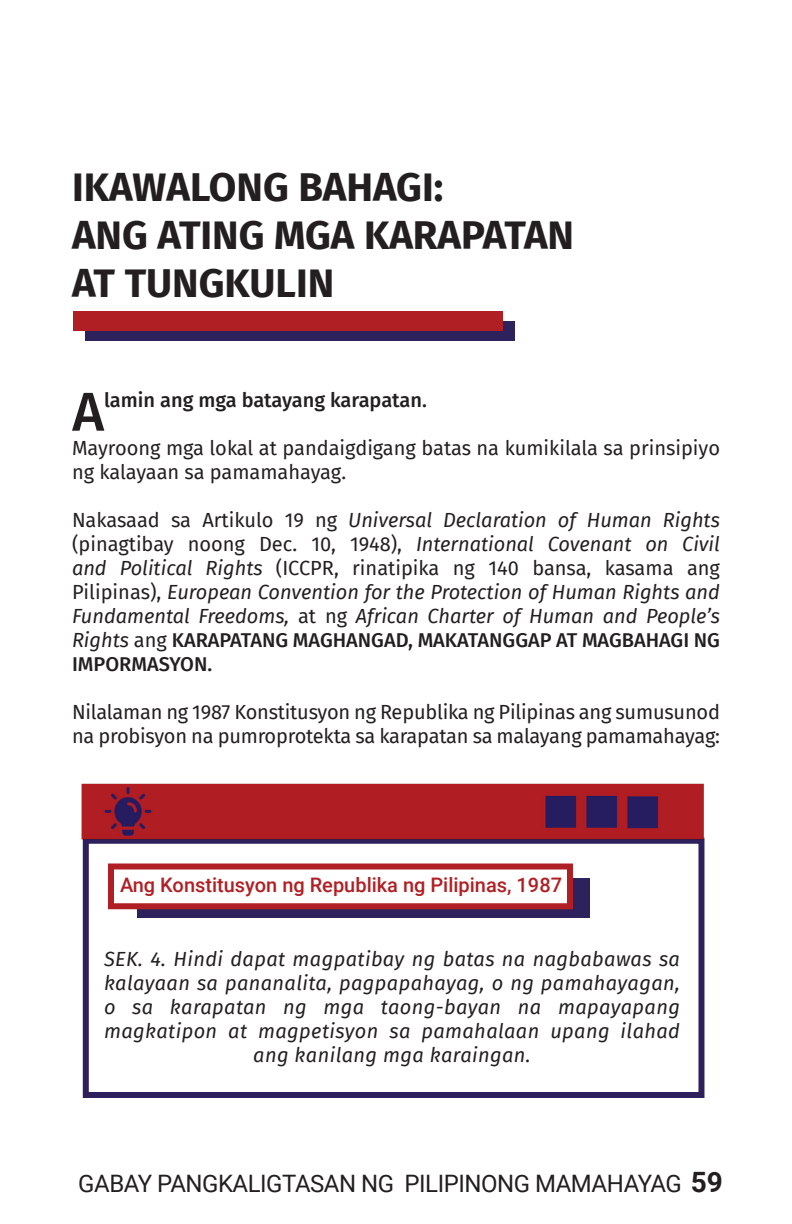
<style>
.page{position:relative;width:792px;height:1224px;background:#fff}
.page>*{position:absolute;margin:0;border:0;box-sizing:border-box;transform-origin:0 0}
.t1{font:500 54.8px "Fira Sans";color:#231f20}
.t2{font:700 40px "Fira Sans";color:#231f20}
.t3{font:24px "Roboto";letter-spacing:-.02em;color:#231f20}
.t4{font:italic 20px/24px "Fira Sans";letter-spacing:.02em;color:#231f20;text-align:justify}
.t5{font:20px/24px "Fira Sans";letter-spacing:-.01em;color:#231f20}
.t6{font:500 20px "Roboto";color:#b01f23}
.t7{font:500 20px "Fira Sans";color:#231f20}
.s1{font-style:normal}
.s2{font-weight:500;font-style:normal}
.s3{font-weight:700;font-size:28px}
</style>
<div class="page">
<div style="left:85px;top:321px;width:429px;height:19px;background:#2e225d"></div>
<div style="left:74px;top:312px;width:429px;height:19px;background:#b01f23"></div>
<div style="left:83px;top:838px;width:621px;height:260px;border:6px solid #2d205c"></div>
<div style="left:138px;top:878px;width:452px;height:40px;background:#2e225d"></div>
<div style="left:108px;top:864px;width:465px;height:45px;background:#fff;border:6px solid #b01f23"></div>
<img style="left:81px;top:784px;width:624px;height:80px">
<p class="t2" style="left:72px;top:154px;width:373px">IKAWALONG BAHAGI:</p>
<p class="t2" style="left:72px;top:202px;width:504px">ANG ATING MGA KARAPATAN</p>
<p class="t2" style="left:72px;top:250px;width:264px">AT TUNGKULIN</p>
<p class="t1" style="left:72px;top:368px;width:33px">A</p>
<p class="t7" style="left:104px;top:384px;width:324px">lamin ang mga batayang karapatan.</p>
<p class="t5" style="left:72px;top:435px;width:650px">Mayroong mga lokal at pandaigdigang batas na kumikilala sa prinsipiyo ng kalayaan sa pamamahayag.</p>
<p class="t4" style="left:72px;top:507px;width:650px"><span class="s1">Nakasaad sa Artikulo 19 ng</span> Universal Declaration of Human Rights <span class="s1">(pinagtibay noong Dec. 10, 1948),</span> International Covenant on Civil and Political Rights <span class="s1">(ICCPR, rinatipika ng 140 bansa, kasama ang Pilipinas),</span> European Convention for the Protection of Human Rights and Fundamental Freedoms, <span class="s1">at ng</span> African Charter of Human and People’s Rights <span class="s1">ang</span> <span class="s2">KARAPATANG MAGHANGAD, MAKATANGGAP AT MAGBAHAGI NG IMPORMASYON.</span></p>
<p class="t5" style="left:72px;top:699px;width:650px">Nilalaman ng 1987 Konstitusyon ng Republika ng Pilipinas ang sumusunod na probisyon na pumroprotekta sa karapatan sa malayang pamamahayag:</p>
<p class="t6" style="left:120px;top:870px;width:444px">Ang Konstitusyon ng Republika ng Pilipinas, 1987</p>
<p class="t4" style="left:104px;top:947px;width:578px;text-align:center">SEK. 4. Hindi dapat magpatibay ng batas na nagbabawas sa kalayaan sa pananalita, pagpapahayag, o ng pamahayagan, o sa karapatan ng mga taong-bayan na mapayapang magkatipon at magpetisyon sa pamahalaan upang ilahad ang kanilang mga karaingan.</p>
<p class="t3" style="left:78px;top:1167px;width:646px">GABAY PANGKALIGTASAN NG PILIPINONG MAMAHAYAG <span class="s3">59</span></p>
</div>
